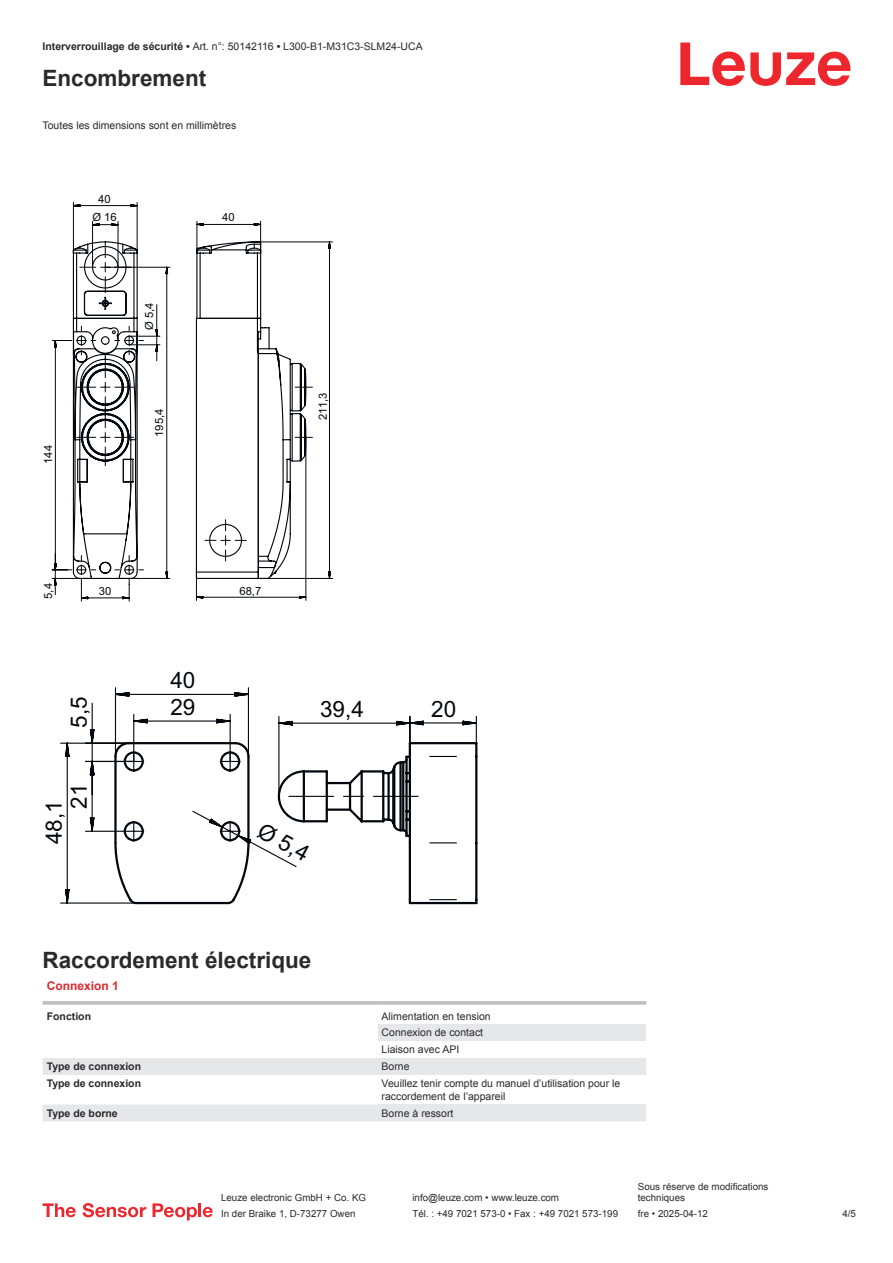
<style>
.page{position:relative;width:893px;height:1263px;background:#fff}
.page>*{position:absolute;margin:0;border:0;box-sizing:border-box;transform-origin:0 0}
.t1{font:700 22.5px "Arial";color:#2b292a}
.t2{font:22.5px/25px "Arial";color:#03080e}
.t3{font:700 12px "Arial";color:#db2a30}
.t4{font:11.25px "Arial";color:#03080e}
.t5{font:10.5px/17px "Arial";color:#2b292a}
.t6{font:700 10.5px "Arial";color:#2b292a}
.t7{font:9.75px/11.7px "Arial";color:#2b292a}
.s1{font-weight:700}
</style>
<div class="page">
<svg style="left:680px;top:43px;width:170px;height:43px"></svg>
<svg style="left:43px;top:1001px;width:335px;height:4px"></svg>
<svg style="left:378px;top:1001px;width:268px;height:4px"></svg>
<svg style="left:43px;top:1058px;width:335px;height:63px"></svg>
<div style="left:378px;top:1024px;width:268px;height:17px;background:#e6e7e9"></div>
<div style="left:378px;top:1058px;width:268px;height:17px;background:#e6e7e9"></div>
<div style="left:378px;top:1104px;width:268px;height:17px;background:#e6e7e9"></div>
<svg style="left:43px;top:1203px;width:33px;height:14px"></svg>
<svg style="left:83px;top:1203px;width:63px;height:14px"></svg>
<svg style="left:153px;top:1203px;width:44px;height:17px"></svg>
<hr style="left:198px;top:1203px;width:3px;height:14px;background:#ed272d">
<svg style="left:203px;top:1207px;width:10px;height:10px"></svg>
<svg style="left:73px;top:202px;width:189px;height:39px"></svg>
<svg style="left:52px;top:241px;width:281px;height:360px"></svg>
<svg style="left:60px;top:687px;width:189px;height:217px"></svg>
<svg style="left:123px;top:715px;width:354px;height:186px"></svg>
<p class="t5" style="left:43px;top:39px;width:382px"><span class="s1">Interverrouillage de sécurité •</span> Art. n°: 50142116 <span class="s1">•</span> L300-B1-M31C3-SLM24-UCA</p>
<h1 class="t1" style="left:43px;top:70px;width:165px">Encombrement</h1>
<p class="t5" style="left:43px;top:117px;width:195px">Toutes les dimensions sont en millimètres</p>
<p class="t4" style="left:44px;top:464px;width:20px;rotate:-90deg">144</p>
<p class="t4" style="left:98px;top:195px;width:14px">40</p>
<p class="t4" style="left:92px;top:212px;width:26px">Ø 16</p>
<p class="t4" style="left:145px;top:330px;width:29px;rotate:-90deg">Ø 5,4</p>
<p class="t4" style="left:155px;top:437px;width:30px;rotate:-90deg">195,4</p>
<p class="t4" style="left:222px;top:213px;width:14px">40</p>
<p class="t4" style="left:44px;top:599px;width:17px;rotate:-90deg">5,4</p>
<p class="t4" style="left:239px;top:586px;width:23px">68,7</p>
<p class="t4" style="left:99px;top:586px;width:14px">30</p>
<h1 class="t2" style="left:170px;top:668px;width:27px">40</h1>
<h1 class="t2" style="left:68px;top:728px;width:33px;rotate:-90deg">5,5</h1>
<h1 class="t2" style="left:170px;top:696px;width:27px">29</h1>
<p class="t4" style="left:318px;top:420px;width:29px;rotate:-90deg">211,3</p>
<h1 class="t2" style="left:320px;top:697px;width:45px">39,4</h1>
<h1 class="t2" style="left:431px;top:697px;width:27px">20</h1>
<h1 class="t2" style="left:43px;top:808px;width:27px;text-indent:-36px;rotate:-90deg">48,1<br>21</h1>
<h1 class="t2" style="left:265px;top:819px;width:57px;rotate:29deg">Ø 5,4</h1>
<h1 class="t1" style="left:43px;top:952px;width:270px">Raccordement électrique</h1>
<p class="t3" style="left:47px;top:981px;width:74px">Connexion 1</p>
<p class="t6" style="left:47px;top:1012px;width:46px">Fonction</p>
<p class="t5" style="left:382px;top:1008px;width:111px">Alimentation en tension<br>Connexion de contact<br>Liaison avec API</p>
<p class="t6" style="left:47px;top:1063px;width:96px">Type de connexion</p>
<p class="t5" style="left:382px;top:1059px;width:30px">Borne</p>
<p class="t6" style="left:47px;top:1079px;width:96px">Type de connexion</p>
<p class="t5" style="left:382px;top:1078px;width:240px;line-height:12.6px">Veuillez tenir compte du manuel d’utilisation pour le raccordement de l’appareil</p>
<p class="t6" style="left:47px;top:1109px;width:72px">Type de borne</p>
<p class="t5" style="left:382px;top:1105px;width:73px">Borne à ressort</p>
<p class="t7" style="left:221px;top:1193px;width:146px">Leuze electronic GmbH + Co. KG</p>
<p class="t7" style="left:412px;top:1193px;width:148px">info@leuze.com • www.leuze.com</p>
<p class="t7" style="left:638px;top:1181px;width:132px">Sous réserve de modifications techniques</p>
<p class="t7" style="left:221px;top:1209px;width:136px">In der Braike 1, D-73277 Owen</p>
<p class="t7" style="left:412px;top:1209px;width:207px">Tél. : +49 7021 573-0 • Fax : +49 7021 573-199</p>
<p class="t7" style="left:638px;top:1209px;width:72px">fre • 2025-04-12</p>
<p class="t7" style="left:842px;top:1209px;width:15px">4 /5</p>
</div>
